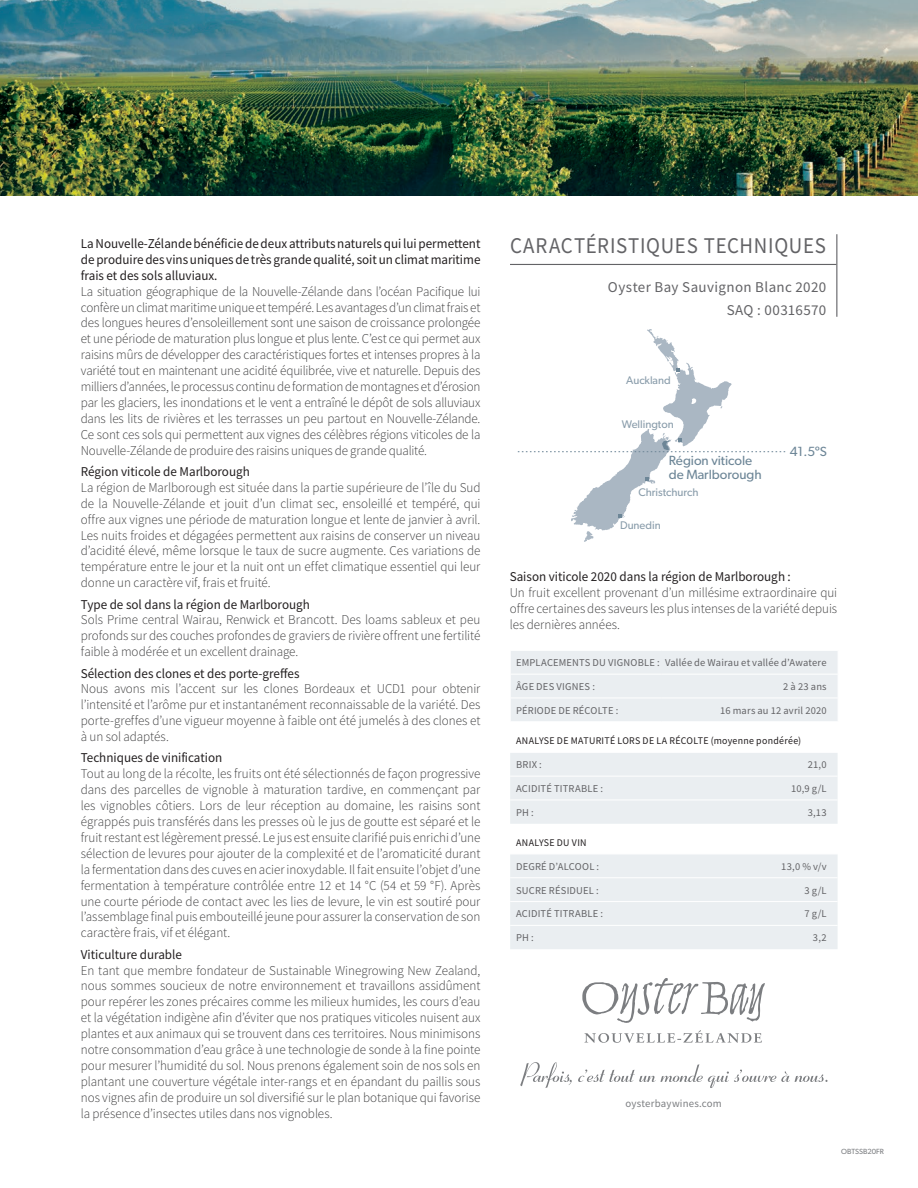
<style>
.page{position:relative;width:918px;height:1188px;background:#fff}
.page>*{position:absolute;margin:0;border:0;box-sizing:border-box;transform-origin:0 0}
.t1{font:22.5px "Source Sans Variable";letter-spacing:.05em;color:#636366;scale:.93 1}
.t2{font:15px/23px "Source Sans Variable";letter-spacing:.045em;color:#636366;text-align:right}
.t3{font:13.5px/15.9px "Source Sans Variable";color:#3e3e3f;text-align:justify}
.t4{font:13.5px/15.8px "Source Sans Variable";letter-spacing:.02em;color:#231f20;text-align:justify}
.t5{font:13.35px/14.1px "Gibson";color:#6d8697}
.t6{font:11.1px "Gibson";color:#8a9dab}
.t7{font:10.8px "Source Sans Variable";letter-spacing:.04em;color:#7c7e81}
.t8{font:10.5px "Source Sans Variable";letter-spacing:.035em;color:#636366}
.t9{font:10.2px "Source Sans Variable";letter-spacing:.05em;color:#231f20}
.t10{font:7.5px "Gibson";color:#7c7e81}
</style>
<div class="page">
<hr style="left:510px;top:264px;width:326px;height:1px;background:#636366">
<hr style="left:836px;top:234px;width:1px;height:83px;background:#636366">
<svg style="left:518px;top:329px;width:267px;height:213px"></svg>
<img style="left:0;top:0;width:918px;height:195px">
<div style="left:511px;top:651px;width:327px;height:70px;background:#eaeef1"></div>
<div style="left:510px;top:753px;width:328px;height:71px;background:#eaeef1"></div>
<hr style="left:510px;top:776px;width:328px;height:1px;background:#fff">
<hr style="left:510px;top:800px;width:328px;height:1px;background:#fff">
<div style="left:510px;top:855px;width:328px;height:94px;background:#eaeef1"></div>
<hr style="left:510px;top:877px;width:328px;height:1px;background:#fff">
<hr style="left:510px;top:901px;width:328px;height:1px;background:#fff">
<hr style="left:510px;top:925px;width:328px;height:1px;background:#fff">
<svg style="left:520px;top:1062px;width:52px;height:26px"></svg>
<svg style="left:578px;top:1064px;width:250px;height:24px"></svg>
<svg style="left:582px;top:978px;width:183px;height:45px"></svg>
<svg style="left:584px;top:1030px;width:178px;height:13px"></svg>
<p class="t4" style="left:81px;top:236px;width:401px">La Nouvelle-Zélande bénéficie de deux attributs naturels qui lui permettent de produire des vins uniques de très grande qualité, soit un climat maritime frais et des sols alluviaux.</p>
<p class="t3" style="left:81px;top:283px;width:401px">La situation géographique de la Nouvelle-Zélande dans l’océan Pacifique lui confère un climat maritime unique et tempéré. Les avantages d’un climat frais et des longues heures d’ensoleillement sont une saison de croissance prolongée et une période de maturation plus longue et plus lente. C’est ce qui permet aux raisins mûrs de développer des caractéristiques fortes et intenses propres à la variété tout en maintenant une acidité équilibrée, vive et naturelle. Depuis des milliers d’années, le processus continu de formation de montagnes et d’érosion par les glaciers, les inondations et le vent a entraîné le dépôt de sols alluviaux dans les lits de rivières et les terrasses un peu partout en Nouvelle-Zélande.<br>Ce sont ces sols qui permettent aux vignes des célèbres régions viticoles de la Nouvelle-Zélande de produire des raisins uniques de grande qualité.</p>
<p class="t4" style="left:81px;top:464px;width:170px">Région viticole de Marlborough</p>
<p class="t3" style="left:81px;top:480px;width:401px">La région de Marlborough est située dans la partie supérieure de l’île du Sud de la Nouvelle-Zélande et jouit d’un climat sec, ensoleillé et tempéré, qui offre aux vignes une période de maturation longue et lente de janvier à avril.<br>Les nuits froides et dégagées permettent aux raisins de conserver un niveau d’acidité élevé, même lorsque le taux de sucre augmente. Ces variations de température entre le jour et la nuit ont un effet climatique essentiel qui leur donne un caractère vif, frais et fruité.</p>
<p class="t4" style="left:81px;top:596px;width:231px">Type de sol dans la région de Marlborough</p>
<p class="t3" style="left:81px;top:612px;width:401px">Sols Prime central Wairau, Renwick et Brancott. Des loams sableux et peu profonds sur des couches profondes de graviers de rivière offrent une fertilité faible à modérée et un excellent drainage.</p>
<p class="t4" style="left:81px;top:665px;width:220px">Sélection des clones et des porte-greffes</p>
<p class="t3" style="left:81px;top:681px;width:401px">Nous avons mis l’accent sur les clones Bordeaux et UCD1 pour obtenir l’intensité et l’arôme pur et instantanément reconnaissable de la variété. Des porte-greffes d’une vigueur moyenne à faible ont été jumelés à des clones et à un sol adaptés.</p>
<p class="t4" style="left:81px;top:750px;width:143px">Techniques de vinification</p>
<p class="t3" style="left:81px;top:766px;width:401px">Tout au long de la récolte, les fruits ont été sélectionnés de façon progressive dans des parcelles de vignoble à maturation tardive, en commençant par les vignobles côtiers. Lors de leur réception au domaine, les raisins sont égrappés puis transférés dans les presses où le jus de goutte est séparé et le fruit restant est légèrement pressé. Le jus est ensuite clarifié puis enrichi d’une sélection de levures pour ajouter de la complexité et de l’aromaticité durant la fermentation dans des cuves en acier inoxydable. Il fait ensuite l’objet d’une fermentation à température contrôlée entre 12 et 14 °C (54 et 59 °F). Après une courte période de contact avec les lies de levure, le vin est soutiré pour l’assemblage final puis embouteillé jeune pour assurer la conservation de son caractère frais, vif et élégant.</p>
<p class="t4" style="left:81px;top:946px;width:103px">Viticulture durable</p>
<p class="t3" style="left:81px;top:962px;width:401px">En tant que membre fondateur de Sustainable Winegrowing New Zealand, nous sommes soucieux de notre environnement et travaillons assidûment pour repérer les zones précaires comme les milieux humides, les cours d’eau et la végétation indigène afin d’éviter que nos pratiques viticoles nuisent aux plantes et aux animaux qui se trouvent dans ces territoires. Nous minimisons notre consommation d’eau grâce à une technologie de sonde à la fine pointe pour mesurer l’humidité du sol. Nous prenons également soin de nos sols en plantant une couverture végétale inter-rangs et en épandant du paillis sous nos vignes afin de produire un sol diversifié sur le plan botanique qui favorise la présence d’insectes utiles dans nos vignobles.</p>
<h1 class="t1" style="left:510px;top:232px;width:341px">CARACTÉRISTIQUES TECHNIQUES</h1>
<p class="t2" style="left:608px;top:276px;width:219px">Oyster Bay Sauvignon Blanc 2020<br>SAQ : 00316570</p>
<p class="t6" style="left:626px;top:374px;width:46px">Auckland</p>
<p class="t6" style="left:622px;top:418px;width:54px">Wellington</p>
<p class="t5" style="left:669px;top:453px;width:94px">Région viticole de Marlborough</p>
<p class="t6" style="left:638px;top:486px;width:62px">Christchurch</p>
<p class="t6" style="left:620px;top:518px;width:42px">Dunedin</p>
<p class="t5" style="left:790px;top:444px;width:39px">41.5ºS</p>
<p class="t4" style="left:510px;top:569px;width:282px">Saison viticole 2020 dans la région de Marlborough :</p>
<p class="t3" style="left:510px;top:585px;width:329px">Un fruit excellent provenant d’un millésime extraordinaire qui offre certaines des saveurs les plus intenses de la variété depuis les dernières années.</p>
<p class="t8" style="left:516px;top:656px;width:312px">EMPLACEMENTS DU VIGNOBLE : Vallée de Wairau et vallée d’Awatere</p>
<p class="t8" style="left:516px;top:680px;width:80px">ÂGE DES VIGNES :</p>
<p class="t8" style="left:783px;top:680px;width:45px">2 à 23 ans</p>
<p class="t8" style="left:516px;top:704px;width:103px">PÉRIODE DE RÉCOLTE :</p>
<p class="t8" style="left:720px;top:704px;width:108px">16 mars au 12 avril 2020</p>
<p class="t9" style="left:516px;top:735px;width:286px">ANALYSE DE MATURITÉ LORS DE LA RÉCOLTE (moyenne pondérée)</p>
<p class="t8" style="left:516px;top:758px;width:27px">BRIX :</p>
<p class="t8" style="left:808px;top:758px;width:20px">21,0</p>
<p class="t8" style="left:516px;top:782px;width:88px">ACIDITÉ TITRABLE :</p>
<p class="t8" style="left:791px;top:782px;width:37px">10,9 g/L</p>
<p class="t8" style="left:516px;top:806px;width:19px">PH :</p>
<p class="t8" style="left:808px;top:806px;width:20px">3,13</p>
<p class="t9" style="left:516px;top:836px;width:72px">ANALYSE DU VIN</p>
<p class="t8" style="left:516px;top:860px;width:84px">DEGRÉ D’ALCOOL :</p>
<p class="t8" style="left:781px;top:860px;width:46px">13,0 % v/v</p>
<p class="t8" style="left:516px;top:884px;width:84px">SUCRE RÉSIDUEL :</p>
<p class="t8" style="left:805px;top:884px;width:23px">3 g/L</p>
<p class="t8" style="left:516px;top:908px;width:88px">ACIDITÉ TITRABLE :</p>
<p class="t8" style="left:805px;top:908px;width:23px">7 g/L</p>
<p class="t8" style="left:516px;top:932px;width:19px">PH :</p>
<p class="t8" style="left:813px;top:932px;width:15px">3,2</p>
<p class="t7" style="left:626px;top:1097px;width:98px">oysterbaywines.com</p>
<p class="t10" style="left:841px;top:1146px;width:44px">OBTSSB20FR</p>
</div>
